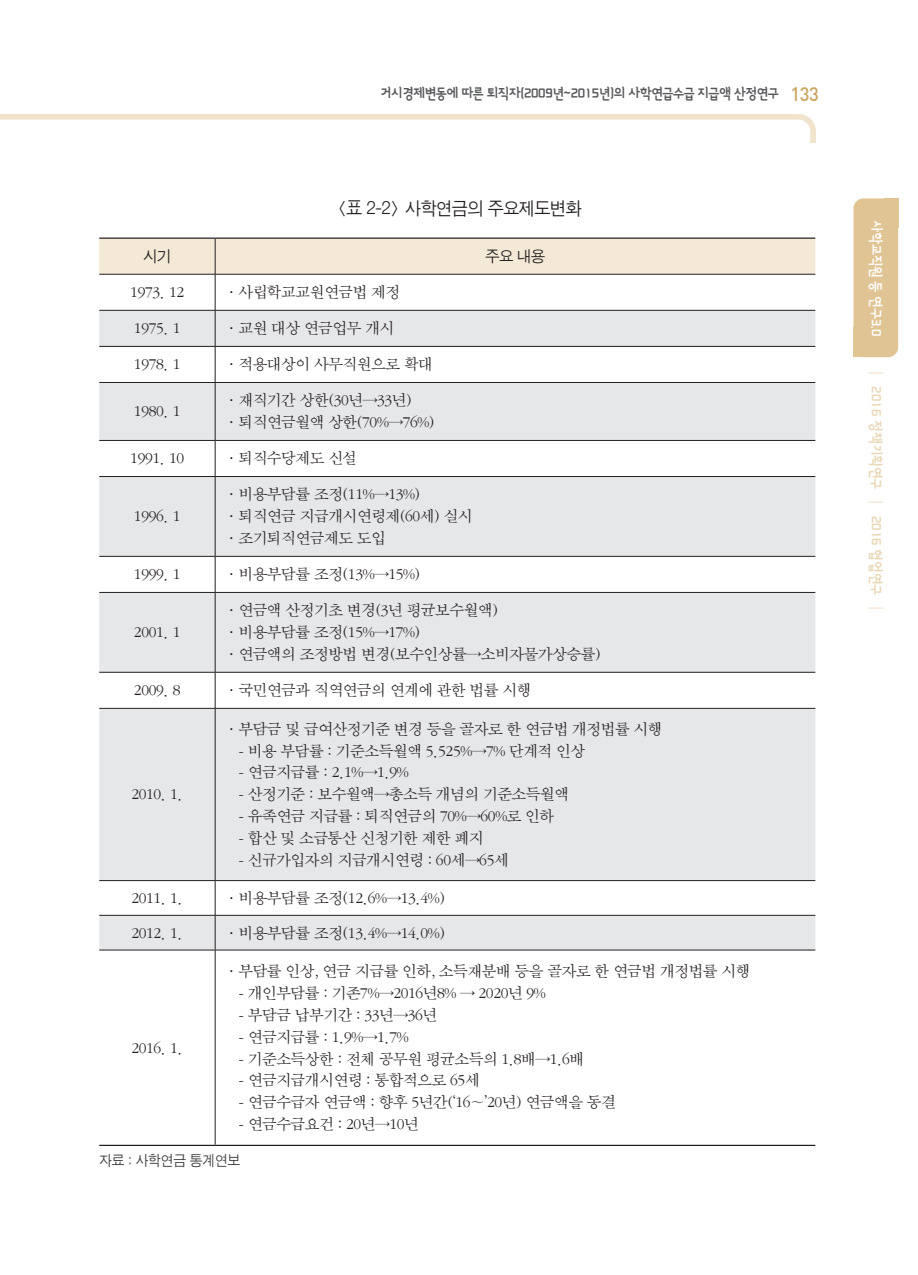
<style>
.page{position:relative;width:918px;height:1275px;background:#fff}
.page>*{position:absolute;margin:0;border:0;box-sizing:border-box;transform-origin:0 0}
.t1{font:18.38px "Sand Jg";letter-spacing:-.025em;color:#231f20}
.ÙÅÁ_Û{font:16.28px "Sand Sm";letter-spacing:-.02em;color:#231f20}
.ÙÅÁ_Û-2{font:15.75px "Sand Jg";color:#231f20}
.ÙÅÁ_Û-3{font:14.88px "Sang Sang Title B";letter-spacing:-.03em;color:#57585a;scale:.95 1}
.ÙÅÁ_Û-4{font:14.88px "Sang Sang Title B";color:#e9d7b5;scale:.95 1}
.t2{font:14.88px "Sand Jg";letter-spacing:-.01em;color:#3e3e3f;scale:.95 1}
.ÙÅÁ_Û-5{font:14.88px "Sang Sang Title B";color:#fff;scale:.95 1}
.s1{font-family:"DIN";font-weight:500;font-size:19.25px;color:#cba65f}
</style>
<div class="page">
<svg style="left:0;top:114px;width:816px;height:29px"></svg>
<div style="left:99px;top:239px;width:716px;height:35px;background:#f3e9d6"></div>
<svg style="left:99px;top:311px;width:716px;height:639px;fill:#e6e7e9"></svg>
<hr style="left:99px;top:274px;width:116px;height:1px;background:#231f20">
<hr style="left:215px;top:274px;width:600px;height:1px;background:#231f20">
<hr style="left:99px;top:310px;width:116px;height:1px;background:#231f20">
<hr style="left:215px;top:310px;width:600px;height:1px;background:#231f20">
<hr style="left:99px;top:346px;width:116px;height:1px;background:#231f20">
<hr style="left:215px;top:346px;width:600px;height:1px;background:#231f20">
<hr style="left:99px;top:382px;width:116px;height:1px;background:#231f20">
<hr style="left:215px;top:382px;width:600px;height:1px;background:#231f20">
<hr style="left:99px;top:440px;width:116px;height:1px;background:#231f20">
<hr style="left:215px;top:440px;width:600px;height:1px;background:#231f20">
<hr style="left:99px;top:476px;width:116px;height:1px;background:#231f20">
<hr style="left:215px;top:476px;width:600px;height:1px;background:#231f20">
<hr style="left:99px;top:556px;width:116px;height:1px;background:#231f20">
<hr style="left:215px;top:556px;width:600px;height:1px;background:#231f20">
<hr style="left:99px;top:592px;width:116px;height:1px;background:#231f20">
<hr style="left:215px;top:592px;width:600px;height:1px;background:#231f20">
<hr style="left:99px;top:672px;width:116px;height:1px;background:#231f20">
<hr style="left:215px;top:672px;width:600px;height:1px;background:#231f20">
<hr style="left:99px;top:708px;width:116px;height:1px;background:#231f20">
<hr style="left:215px;top:708px;width:600px;height:1px;background:#231f20">
<hr style="left:99px;top:880px;width:116px;height:1px;background:#231f20">
<hr style="left:215px;top:880px;width:600px;height:1px;background:#231f20">
<hr style="left:99px;top:915px;width:116px;height:1px;background:#231f20">
<hr style="left:215px;top:915px;width:600px;height:1px;background:#231f20">
<hr style="left:99px;top:950px;width:116px;height:1px;background:#231f20">
<hr style="left:215px;top:950px;width:600px;height:1px;background:#231f20">
<hr style="left:215px;top:239px;width:1px;height:35px;background:#231f20">
<hr style="left:215px;top:274px;width:1px;height:36px;background:#231f20">
<hr style="left:215px;top:311px;width:1px;height:35px;background:#231f20">
<hr style="left:215px;top:347px;width:1px;height:35px;background:#231f20">
<hr style="left:215px;top:383px;width:1px;height:57px;background:#231f20">
<hr style="left:215px;top:441px;width:1px;height:35px;background:#231f20">
<hr style="left:215px;top:477px;width:1px;height:79px;background:#231f20">
<hr style="left:215px;top:557px;width:1px;height:35px;background:#231f20">
<hr style="left:215px;top:593px;width:1px;height:79px;background:#231f20">
<hr style="left:215px;top:672px;width:1px;height:36px;background:#231f20">
<hr style="left:215px;top:709px;width:1px;height:171px;background:#231f20">
<hr style="left:215px;top:881px;width:1px;height:34px;background:#231f20">
<hr style="left:215px;top:915px;width:1px;height:35px;background:#231f20">
<hr style="left:215px;top:950px;width:1px;height:195px;background:#231f20">
<hr style="left:99px;top:238px;width:116px;height:1px;background:#231f20">
<hr style="left:215px;top:238px;width:600px;height:1px;background:#231f20">
<hr style="left:99px;top:1145px;width:116px;height:1px;background:#231f20">
<hr style="left:215px;top:1145px;width:600px;height:1px;background:#231f20">
<div style="left:853px;top:198px;width:45px;height:159px;background:#e0c494;border-radius:10px"></div>
<div style="left:853px;top:328px;width:14px;height:29px;background:#e0c494"></div>
<div style="left:884px;top:198px;width:14px;height:30px;background:#e0c494"></div>
<p class="ÙÅÁ_Û-3" style="left:380px;top:87px;width:463px">거시경제변동에 따른 퇴직자(2009년~2015년)의 사학연급수급 지급액 산정연구 <span class="s1">133</span></p>
<p class="t1" style="left:336px;top:199px;width:247px">&lt;표 2-2&gt; 사학연금의 주요제도변화</p>
<p class="ÙÅÁ_Û-2" style="left:143px;top:248px;width:30px">시기</p>
<p class="ÙÅÁ_Û-2" style="left:485px;top:248px;width:61px">주요 내용</p>
<p class="ÙÅÁ_Û" style="left:130px;top:285px;width:55px">1973. 12</p>
<p class="ÙÅÁ_Û" style="left:224px;top:285px;width:178px">·사립학교교원연금법 제정</p>
<p class="ÙÅÁ_Û" style="left:134px;top:321px;width:48px">1975. 1</p>
<p class="ÙÅÁ_Û" style="left:224px;top:321px;width:172px">·교원 대상 연금업무 개시</p>
<p class="ÙÅÁ_Û" style="left:134px;top:357px;width:48px">1978. 1</p>
<p class="ÙÅÁ_Û" style="left:224px;top:357px;width:210px">·적용대상이 사무직원으로 확대</p>
<p class="ÙÅÁ_Û" style="left:134px;top:404px;width:48px">1980. 1</p>
<p class="ÙÅÁ_Û" style="left:224px;top:393px;width:189px">·재직기간 상한(30년→33년)</p>
<p class="ÙÅÁ_Û" style="left:224px;top:415px;width:212px">·퇴직연금월액 상한(70%→76%)</p>
<p class="ÙÅÁ_Û" style="left:130px;top:451px;width:55px">1991. 10</p>
<p class="ÙÅÁ_Û" style="left:224px;top:451px;width:135px">·퇴직수당제도 신설</p>
<p class="ÙÅÁ_Û" style="left:134px;top:509px;width:48px">1996. 1</p>
<p class="ÙÅÁ_Û" style="left:224px;top:487px;width:198px">·비용부담률 조정(11%→13%)</p>
<p class="ÙÅÁ_Û" style="left:224px;top:509px;width:250px">·퇴직연금 지급개시연령제(60세) 실시</p>
<p class="ÙÅÁ_Û" style="left:224px;top:531px;width:163px">·조기퇴직연금제도 도입</p>
<p class="ÙÅÁ_Û" style="left:134px;top:567px;width:48px">1999. 1</p>
<p class="ÙÅÁ_Û" style="left:224px;top:567px;width:198px">·비용부담률 조정(13%→15%)</p>
<p class="ÙÅÁ_Û" style="left:134px;top:625px;width:48px">2001. 1</p>
<p class="ÙÅÁ_Û" style="left:224px;top:603px;width:275px">·연금액 산정기초 변경(3년 평균보수월액)</p>
<p class="ÙÅÁ_Û" style="left:224px;top:625px;width:198px">·비용부담률 조정(15%→17%)</p>
<p class="ÙÅÁ_Û" style="left:224px;top:647px;width:378px">·연금액의 조정방법 변경(보수인상률→소비자물가상승률)</p>
<p class="ÙÅÁ_Û" style="left:134px;top:683px;width:48px">2009. 8</p>
<p class="ÙÅÁ_Û" style="left:224px;top:683px;width:309px">·국민연금과 직역연금의 연계에 관한 법률 시행</p>
<p class="ÙÅÁ_Û" style="left:131px;top:787px;width:53px">2010. 1.</p>
<p class="ÙÅÁ_Û" style="left:224px;top:721px;width:440px">·부담금 및 급여산정기준 변경 등을 골자로 한 연금법 개정법률 시행</p>
<p class="ÙÅÁ_Û" style="left:239px;top:743px;width:347px">- 비용 부담률 : 기준소득월액 5.525%→7% 단계적 인상</p>
<p class="ÙÅÁ_Û" style="left:239px;top:765px;width:171px">- 연금지급률 : 2.1%→1.9%</p>
<p class="ÙÅÁ_Û" style="left:239px;top:787px;width:332px">- 산정기준 : 보수월액→총소득 개념의 기준소득월액</p>
<p class="ÙÅÁ_Û" style="left:239px;top:809px;width:317px">- 유족연금 지급률 : 퇴직연금의 70%→60%로 인하</p>
<p class="ÙÅÁ_Û" style="left:239px;top:831px;width:246px">- 합산 및 소급통산 신청기한 제한 폐지</p>
<p class="ÙÅÁ_Û" style="left:239px;top:852px;width:271px">- 신규가입자의 지급개시연령 : 60세→65세</p>
<p class="ÙÅÁ_Û" style="left:131px;top:890px;width:53px">2011. 1.</p>
<p class="ÙÅÁ_Û" style="left:224px;top:890px;width:222px">·비용부담률 조정(12.6%→13.4%)</p>
<p class="ÙÅÁ_Û" style="left:131px;top:925px;width:53px">2012. 1.</p>
<p class="ÙÅÁ_Û" style="left:224px;top:925px;width:222px">·비용부담률 조정(13.4%→14.0%)</p>
<p class="ÙÅÁ_Û" style="left:224px;top:963px;width:528px">·부담률 인상, 연금 지급률 인하, 소득재분배 등을 골자로 한 연금법 개정법률 시행</p>
<p class="ÙÅÁ_Û" style="left:239px;top:985px;width:308px">- 개인부담률 : 기존7%→2016년8% → 2020년 9%</p>
<p class="ÙÅÁ_Û" style="left:239px;top:1007px;width:200px">- 부담금 납부기간 : 33년→36년</p>
<p class="ÙÅÁ_Û" style="left:239px;top:1029px;width:171px">- 연금지급률 : 1.9%→1.7%</p>
<p class="ÙÅÁ_Û" style="left:239px;top:1051px;width:347px">- 기준소득상한 : 전체 공무원 평균소득의 1.8배→1.6배</p>
<p class="ÙÅÁ_Û" style="left:239px;top:1073px;width:242px">- 연금지급개시연령 : 통합적으로 65세</p>
<p class="ÙÅÁ_Û" style="left:239px;top:1095px;width:378px">- 연금수급자 연금액 : 향후 5년간(‘16∼’20년) 연금액을 동결</p>
<p class="ÙÅÁ_Û" style="left:239px;top:1117px;width:181px">- 연금수급요건 : 20년→10년</p>
<p class="t2" style="left:99px;top:1153px;width:150px">자료 : 사학연금 통계연보</p>
<p class="ÙÅÁ_Û" style="left:131px;top:1040px;width:53px">2016. 1.</p>
<p class="ÙÅÁ_Û-5" style="left:883px;top:220px;width:124px;rotate:90deg">사학교직원 등 연구3.0</p>
<p class="ÙÅÁ_Û-4" style="left:883px;top:367px;width:262px;rotate:90deg">┃ 2016 정책기획연구 ┃ 2016 협업연구 ┃</p>
</div>
